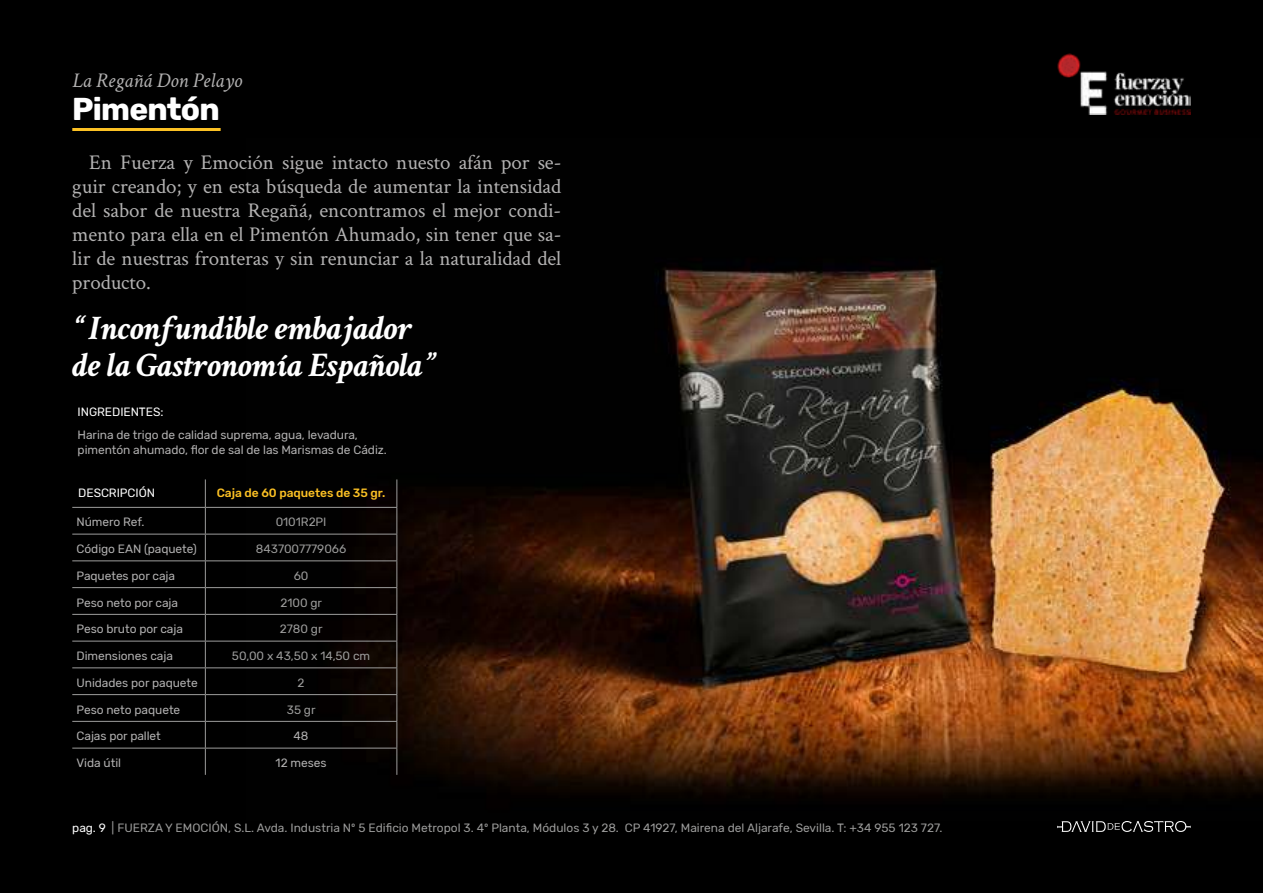
<style>
.page{position:relative;width:1263px;height:893px;background:#000}
.page>*{position:absolute;margin:0;border:0;box-sizing:border-box;transform-origin:0 0}
.t1{font:italic 700 34.5px/37.5px "Crimson Text";letter-spacing:-.005em;color:#fff}
.t2{font:700 31.5px "Rubik";letter-spacing:-.025em;color:#fff}
.t3{font:21px/24px "Crimson Text";letter-spacing:-.005em;color:#b3b2b2;text-align:justify}
.t4{font:italic 21px "Crimson Text";letter-spacing:-.005em;color:#b3b2b2}
.t5{font:12px/14.4px "Rubik";letter-spacing:-.005em;color:#b3b2b2}
.t6{font:12px "Rubik";color:#9d9d9c}
.t7{font:12px "Rubik";letter-spacing:-.005em;color:#fff}
.t8{font:500 12px "Rubik";letter-spacing:-.005em;color:#fcc124}
.s1{color:#fff}
</style>
<div class="page">
<img style="left:1057px;top:54px;width:134px;height:61px">
<svg style="left:1057px;top:821px;width:134px;height:11px"></svg>
<img style="left:247px;top:262px;width:1016px;height:534px">
<hr style="left:72px;top:128px;width:149px;height:3px;background:#fcc124">
<hr style="left:72px;top:507px;width:133px;height:1px;background:#9d9d9c">
<hr style="left:205px;top:507px;width:192px;height:1px;background:#9d9d9c">
<hr style="left:72px;top:534px;width:133px;height:1px;background:#9d9d9c">
<hr style="left:205px;top:534px;width:192px;height:1px;background:#9d9d9c">
<hr style="left:72px;top:560px;width:133px;height:1px;background:#9d9d9c">
<hr style="left:205px;top:560px;width:192px;height:1px;background:#9d9d9c">
<hr style="left:72px;top:587px;width:133px;height:1px;background:#9d9d9c">
<hr style="left:205px;top:587px;width:192px;height:1px;background:#9d9d9c">
<hr style="left:72px;top:614px;width:133px;height:1px;background:#9d9d9c">
<hr style="left:205px;top:614px;width:192px;height:1px;background:#9d9d9c">
<hr style="left:72px;top:641px;width:133px;height:1px;background:#9d9d9c">
<hr style="left:205px;top:641px;width:192px;height:1px;background:#9d9d9c">
<hr style="left:72px;top:667px;width:133px;height:1px;background:#9d9d9c">
<hr style="left:205px;top:667px;width:192px;height:1px;background:#9d9d9c">
<hr style="left:72px;top:694px;width:133px;height:1px;background:#9d9d9c">
<hr style="left:72px;top:721px;width:133px;height:1px;background:#9d9d9c">
<hr style="left:72px;top:748px;width:133px;height:1px;background:#9d9d9c">
<svg style="left:396px;top:479px;width:1px;height:296px"></svg>
<hr style="left:205px;top:694px;width:192px;height:1px;background:#9d9d9c">
<hr style="left:205px;top:721px;width:192px;height:1px;background:#9d9d9c">
<hr style="left:205px;top:748px;width:192px;height:1px;background:#9d9d9c">
<svg style="left:205px;top:479px;width:1px;height:296px"></svg>
<p class="t4" style="left:72px;top:68px;width:171px">La Regañá Don Pelayo</p>
<h2 class="t2" style="left:72px;top:90px;width:149px">Pimentón</h2>
<p class="t3" style="left:72px;top:150px;width:491px;text-indent:17px">En Fuerza y Emoción sigue intacto nuesto afán por se&shy;guir creando; y en esta búsqueda de aumentar la intensidad del sabor de nuestra Regañá, encontramos el mejor condi&shy;mento para ella en el Pimentón Ahumado, sin tener que sa&shy;lir de nuestras fronteras y sin renunciar a la naturalidad del producto.</p>
<h1 class="t1" style="left:72px;top:308px;width:362px">“ Inconfundible embajador de la Gastronomía Española”</h1>
<p class="t7" style="left:78px;top:405px;width:87px">INGREDIENTES:</p>
<p class="t5" style="left:78px;top:428px;width:311px">Harina de trigo de calidad suprema, agua, levadura, pimentón ahumado, flor de sal de las Marismas de Cádiz.</p>
<p class="t7" style="left:78px;top:486px;width:78px">DESCRIPCIÓN</p>
<p class="t8" style="left:217px;top:486px;width:170px">Caja de 60 paquetes de 35 gr.</p>
<p class="t5" style="left:77px;top:515px;width:70px">Número Ref.</p>
<p class="t6" style="left:276px;top:515px;width:52px">0101R2PI</p>
<p class="t5" style="left:77px;top:542px;width:122px">Código EAN (paquete)</p>
<p class="t6" style="left:256px;top:542px;width:92px">8437007779066</p>
<p class="t5" style="left:77px;top:569px;width:100px">Paquetes por caja</p>
<p class="t6" style="left:294px;top:569px;width:16px">60</p>
<p class="t5" style="left:77px;top:596px;width:103px">Peso neto por caja</p>
<p class="t6" style="left:280px;top:596px;width:43px">2100 gr</p>
<p class="t5" style="left:77px;top:622px;width:108px">Peso bruto por caja</p>
<p class="t6" style="left:280px;top:622px;width:44px">2780 gr</p>
<p class="t5" style="left:77px;top:649px;width:98px">Dimensiones caja</p>
<p class="t6" style="left:232px;top:649px;width:140px">50,00 x 43,50 x 14,50 cm</p>
<p class="t5" style="left:77px;top:676px;width:123px">Unidades por paquete</p>
<p class="t6" style="left:298px;top:676px;width:9px">2</p>
<p class="t5" style="left:77px;top:702px;width:105px">Peso neto paquete</p>
<p class="t6" style="left:287px;top:703px;width:30px">35 gr</p>
<p class="t5" style="left:77px;top:729px;width:86px">Cajas por pallet</p>
<p class="t5" style="left:294px;top:729px;width:16px">48</p>
<p class="t5" style="left:77px;top:756px;width:46px">Vida útil</p>
<p class="t5" style="left:276px;top:756px;width:52px">12 meses</p>
<p class="t6" style="left:72px;top:821px;width:871px"><span class="s1">pag. 9</span> | FUERZA Y EMOCIÓN, S.L. Avda. Industria Nº 5 Edificio Metropol 3. 4º Planta, Módulos 3 y 28. CP 41927, Mairena del Aljarafe, Sevilla. T: +34 955 123 727.</p>
</div>
